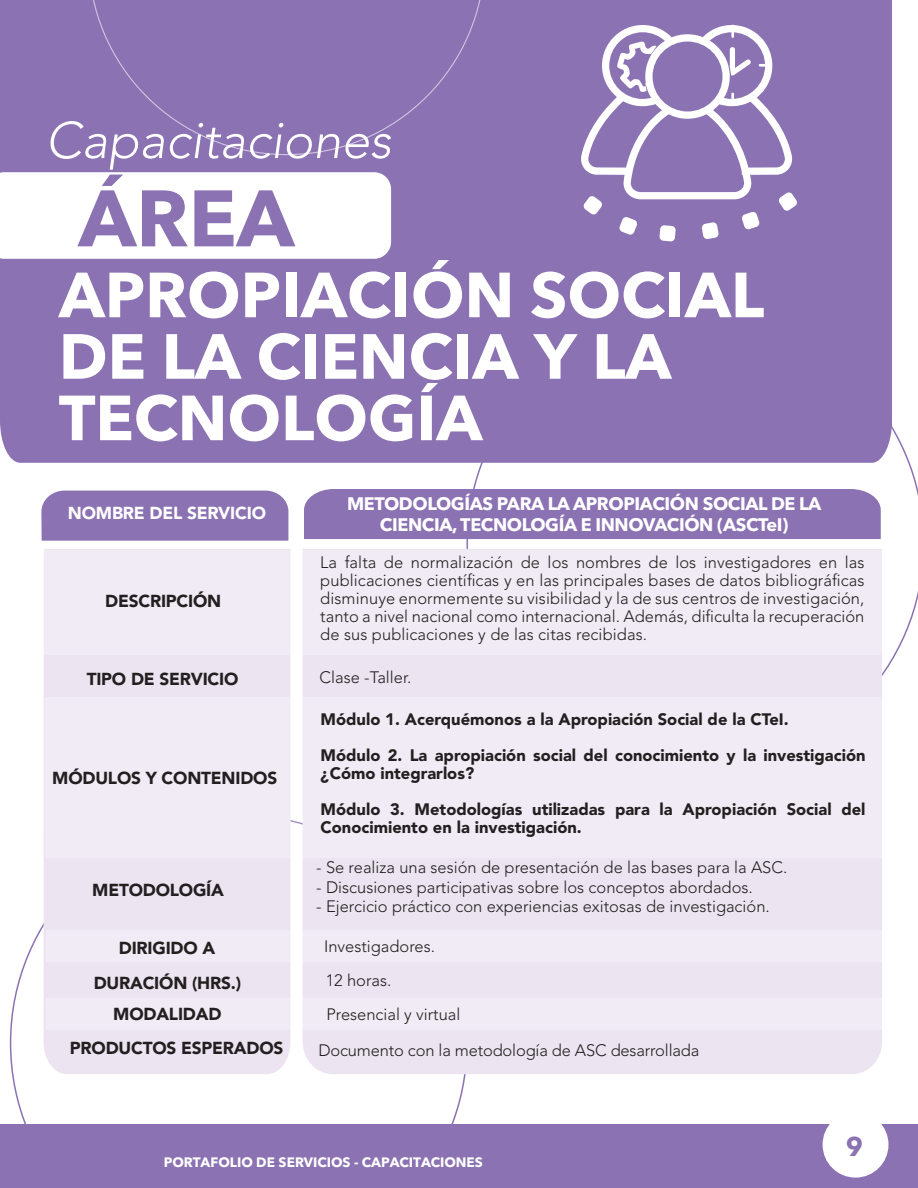
<style>
.page{position:relative;width:918px;height:1188px;background:#fff}
.page>*{position:absolute;margin:0;border:0;box-sizing:border-box;transform-origin:0 0}
.t1{font:700 79.05px "Avenir Next LT Pro";color:#8b72b3}
.t2{font:700 63px/61.5px "Avenir Next LT Pro";color:#fff}
.t3{font:italic 300 51px "Avenir LT Pro";color:#fff}
.t4{font:700 26.85px "Avenir Next LT Pro";color:#8b72b3}
.t5{font:700 18px/20.4px "Avenir Next LT Pro";letter-spacing:-.02em;color:#fff;text-align:center}
.t6{font:900 17.25px/31.8px "Avenir LT Pro";letter-spacing:-.01em;color:#231f20;text-align:center}
.t7{font:900 17.25px "Avenir LT Pro";letter-spacing:-.01em;color:#fff}
.t8{font:300 16.5px/18px "Avenir LT Pro";color:#231f20;text-align:justify}
.t9{font:900 16.5px/36px "Avenir LT Pro";color:#231f20}
.t10{font:700 13.5px "Avenir Next LT Pro";letter-spacing:-.005em;color:#fff}
</style>
<div class="page">
<div style="left:0;top:0;width:892px;height:463px;background:#8b72b3"></div>
<div style="left:88px;top:0;width:397px;height:155px;background:#8b72b3"></div>
<svg style="left:10px;top:832px;width:458px;height:293px"></svg>
<svg style="left:466px;top:315px;width:452px;height:361px"></svg>
<svg style="left:0;top:172px;width:391px;height:87px"></svg>
<svg style="left:580px;top:25px;width:218px;height:217px"></svg>
<div style="left:41px;top:491px;width:247px;height:50px;background:#8b72b3"></div>
<div style="left:44px;top:549px;width:246px;height:525px;background:#ece5f1"></div>
<div style="left:303px;top:549px;width:579px;height:525px;background:#ece5f1"></div>
<div style="left:304px;top:489px;width:577px;height:50px;background:#8b72b3"></div>
<div style="left:40px;top:551px;width:842px;height:104px;background:#f0ebf4"></div>
<div style="left:45px;top:697px;width:842px;height:160px;background:#f0ebf4"></div>
<div style="left:46px;top:930px;width:842px;height:32px;background:#f0ebf4"></div>
<div style="left:46px;top:998px;width:842px;height:32px;background:#f0ebf4"></div>
<div style="left:0;top:1125px;width:918px;height:63px;background:#8b72b3"></div>
<div style="left:823px;top:1112px;width:66px;height:66px;background:#fff;border-radius:50%"></div>
<h3 class="t3" style="left:46px;top:110px;width:347px">Capacitaciones</h3>
<h1 class="t1" style="left:79px;top:170px;width:217px">ÁREA</h1>
<h2 class="t2" style="left:59px;top:264px;width:707px">APROPIACIÓN SOCIAL<br>DE LA CIENCIA Y LA<br>TECNOLOGÍA</h2>
<p class="t7" style="left:68px;top:502px;width:200px">NOMBRE DEL SERVICIO</p>
<p class="t6" style="left:105px;top:585px;width:118px">DESCRIPCIÓN</p>
<p class="t6" style="left:87px;top:663px;width:153px">TIPO DE SERVICIO</p>
<p class="t6" style="left:52px;top:762px;width:226px">MÓDULOS Y CONTENIDOS</p>
<p class="t6" style="left:92px;top:874px;width:133px">METODOLOGÍA</p>
<p class="t5" style="left:347px;top:494px;width:476px">METODOLOGÍAS PARA LA APROPIACIÓN SOCIAL DE LA<br>CIENCIA, TECNOLOGÍA E INNOVACIÓN (ASCTeI)</p>
<p class="t8" style="left:320px;top:554px;width:546px">La falta de normalización de los nombres de los investigadores en las publicaciones científicas y en las principales bases de datos bibliográficas disminuye enormemente su visibilidad y la de sus centros de investigación, tanto a nivel nacional como internacional. Además, dificulta la recuperación de sus publicaciones y de las citas recibidas.</p>
<p class="t8" style="left:320px;top:668px;width:93px">Clase -Taller.</p>
<p class="t9" style="left:321px;top:701px;width:547px">Módulo 1. Acerquémonos a la Apropiación Social de la CTeI.<br>Módulo 2. La apropiación social del conocimiento y la investigación</p>
<p class="t9" style="left:321px;top:755px;width:547px">¿Cómo integrarlos?<br>Módulo 3. Metodologías utilizadas para la Apropiación Social del</p>
<p class="t9" style="left:321px;top:809px;width:263px">Conocimiento en la investigación.</p>
<p class="t8" style="left:316px;top:859px;width:473px">- Se realiza una sesión de presentación de las bases para la ASC.</p>
<p class="t8" style="left:316px;top:878px;width:438px">- Discusiones participativas sobre los conceptos abordados.</p>
<p class="t8" style="left:316px;top:898px;width:455px">- Ejercicio práctico con experiencias exitosas de investigación.</p>
<p class="t6" style="left:119px;top:932px;width:98px">DIRIGIDO A</p>
<p class="t8" style="left:324px;top:937px;width:112px">Investigadores.</p>
<p class="t6" style="left:94px;top:967px;width:149px">DURACIÓN (HRS.)<br>MODALIDAD</p>
<p class="t8" style="left:326px;top:972px;width:67px">12 horas.</p>
<p class="t8" style="left:326px;top:1006px;width:136px">Presencial y virtual</p>
<p class="t6" style="left:70px;top:1032px;width:215px">PRODUCTOS ESPERADOS</p>
<p class="t8" style="left:319px;top:1041px;width:382px">Documento con la metodología de ASC desarrollada</p>
<p class="t10" style="left:164px;top:1154px;width:321px">PORTAFOLIO DE SERVICIOS - CAPACITACIONES</p>
<h3 class="t4" style="left:846px;top:1130px;width:19px">9</h3>
</div>
